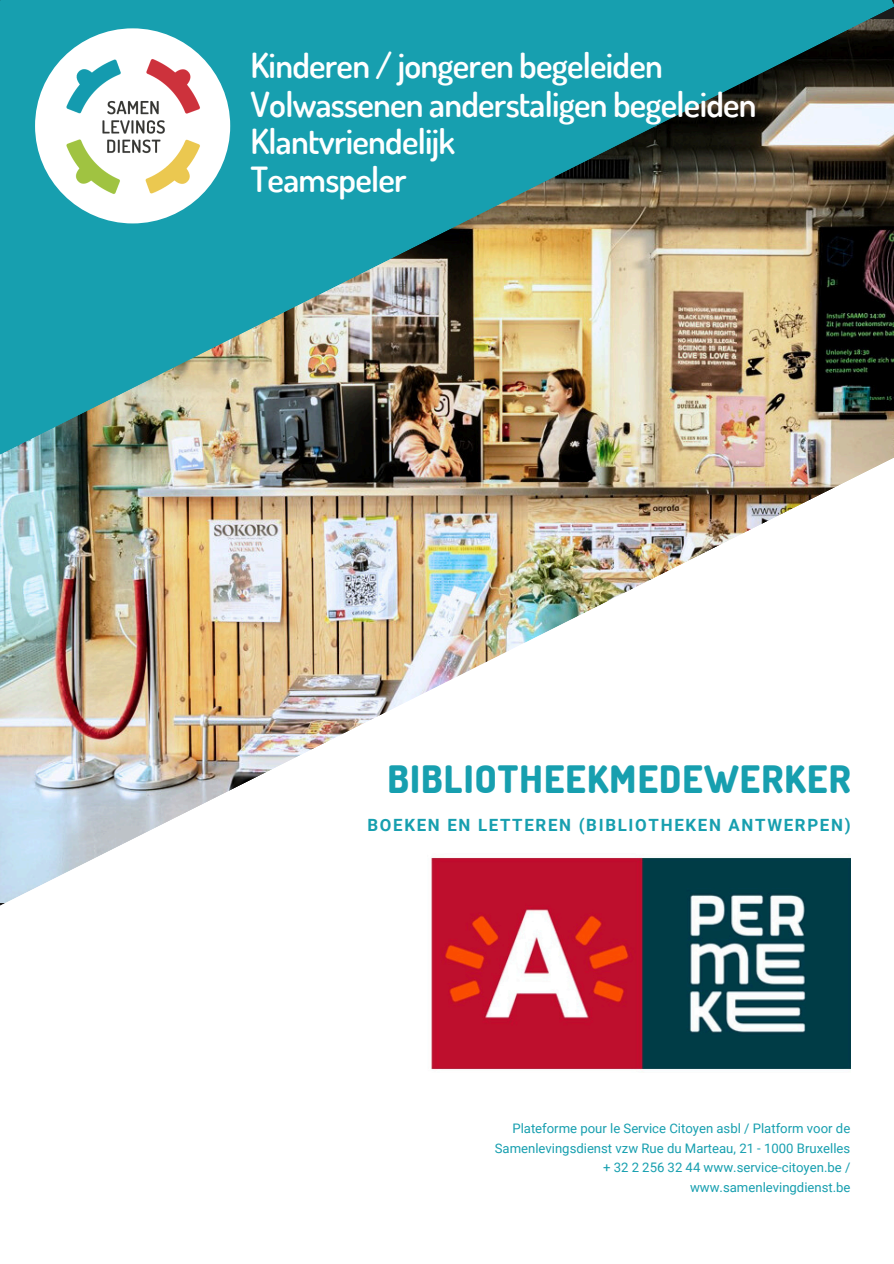
<style>
.page{position:relative;width:894px;height:1264px;background:#fff}
.page>*{position:absolute;margin:0;border:0;box-sizing:border-box;transform-origin:0 0}
.t1{font:800 37.65px "Dosis";letter-spacing:.03em;color:#179faf}
.t2{font:600 34.65px "Dosis";letter-spacing:-.02em;color:#fff}
.t3{font:700 16.8px "Roboto";letter-spacing:.1em;color:#179faf}
.t4{font:13.05px/19.6px "Roboto";color:#179faf;text-align:right}
</style>
<div class="page">
<img style="left:0;top:454px;width:893px;height:616px">
<img style="left:0;top:0;width:893px;height:454px">
<img style="left:6px;top:20px;width:253px;height:209px">
<img style="left:420px;top:849px;width:430px;height:221px">
<h2 class="t2" style="left:250px;top:42px;width:413px">Kinderen / jongeren begeleiden</h2>
<h1 class="t2" style="left:250px;top:81px;width:507px">Volwassenen anderstaligen begeleiden</h1>
<p class="t2" style="left:250px;top:119px;width:206px">Klantvriendelijk</p>
<p class="t2" style="left:250px;top:156px;width:157px">Teamspeler</p>
<h2 class="t1" style="left:387px;top:754px;width:464px">BIBLIOTHEEKMEDEWERKER</h2>
<p class="t3" style="left:367px;top:815px;width:484px">BOEKEN EN LETTEREN (BIBLIOTHEKEN ANTWERPEN)</p>
<p class="t4" style="left:494px;top:1118px;width:357px">Plateforme pour le Service Citoyen asbl / Platform voor de Samenlevingsdienst vzw Rue du Marteau, 21 - 1000 Bruxelles + 32 2 256 32 44 www.service-citoyen.be / www.samenlevingdienst.be</p>
</div>
